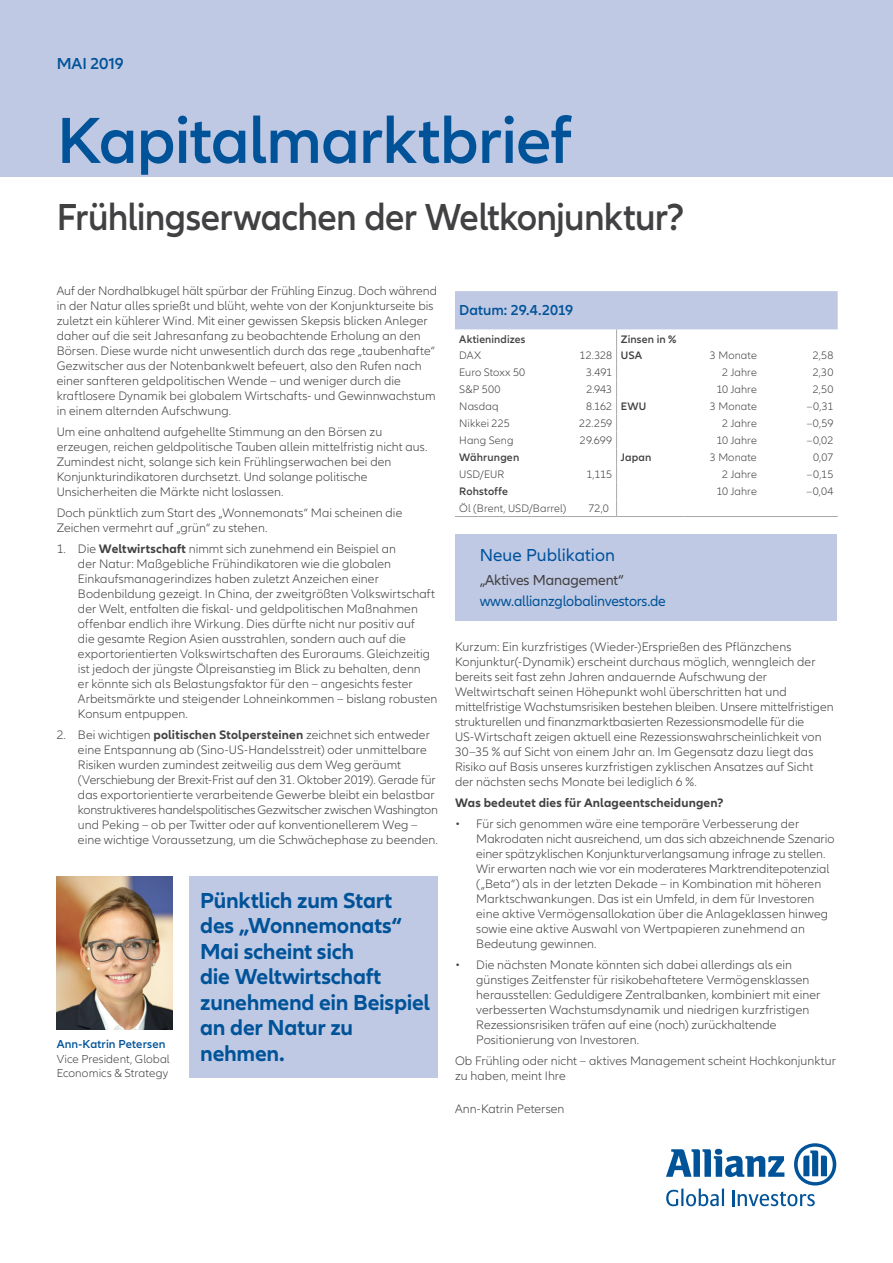
<style>
.page{position:relative;width:893px;height:1263px;background:#fff}
.page>*{position:absolute;margin:0;border:0;box-sizing:border-box;transform-origin:0 0}
.t1{font:600 67.5px "Allianz Neo";letter-spacing:-.015em;color:#005399}
.t2{font:600 39px "Allianz Neo";letter-spacing:-.02em;color:#414042;scale:.95 1}
.t3{font:700 22.5px/25.5px "Allianz Neo";letter-spacing:-.015em;color:#005399}
.t4{font:18px "Allianz Neo";color:#00529d}
.t5{font:600 16.5px "Allianz Neo";letter-spacing:.005em;color:#005399}
.t6{font:15px "Allianz Neo";letter-spacing:-.015em;color:#005398}
.t7{font:15px "Allianz Neo";letter-spacing:-.01em;color:#414042}
.t8{font:600 15px "Allianz Neo";color:#005399}
.t9{font:300 12.75px/15px "Allianz Neo";letter-spacing:.005em;color:#414042}
.t10{font:700 12.75px "Allianz Neo";letter-spacing:.01em;color:#414042}
.t11{font:300 12px/14.4px "Allianz Neo";letter-spacing:.005em;color:#414042}
.t12{font:600 12px "Allianz Neo";letter-spacing:.01em;color:#005399}
.t13{font:300 11.25px "Allianz Neo";letter-spacing:.01em;color:#414042}
.t14{font:600 11.25px "Allianz Neo";letter-spacing:.015em;color:#414042}
.s1{font-weight:700}
.s2{font-weight:600}
</style>
<div class="page">
<svg style="left:666px;top:1143px;width:170px;height:63px"></svg>
<svg style="left:455px;top:291px;width:383px;height:225px"></svg>
<hr style="left:455px;top:516px;width:76px;height:1px;background:#a7a9ac">
<hr style="left:531px;top:516px;width:86px;height:1px;background:#a7a9ac">
<hr style="left:617px;top:516px;width:68px;height:1px;background:#a7a9ac">
<hr style="left:685px;top:516px;width:76px;height:1px;background:#a7a9ac">
<hr style="left:761px;top:516px;width:77px;height:1px;background:#a7a9ac">
<div style="left:189px;top:876px;width:249px;height:201px;background:#c0c9e3"></div>
<img style="left:57px;top:876px;width:115px;height:153px">
<div style="left:455px;top:534px;width:381px;height:87px;background:#c0c9e3"></div>
<div style="left:0;top:0;width:893px;height:176px;background:#c0c9e3"></div>
<p class="t5" style="left:57px;top:54px;width:68px">Mai 2019</p>
<h1 class="t1" style="left:57px;top:102px;width:517px">Kapitalmarktbrief</h1>
<h2 class="t2" style="left:57px;top:195px;width:662px">Frühlingserwachen der Weltkonjunktur?</h2>
<p class="t9" style="left:57px;top:283px;width:382px">Auf der Nordhalbkugel hält spürbar der Frühling Einzug. Doch während in der Natur alles sprießt und blüht, wehte von der Konjunkturseite bis zuletzt ein kühlerer Wind. Mit einer gewissen Skepsis blicken Anleger daher auf die seit Jahresanfang zu beobachtende Erholung an den Börsen. Diese wurde nicht unwesentlich durch das rege „taubenhafte“ Gezwitscher aus der Notenbankwelt befeuert, also den Rufen nach einer sanfteren geldpolitischen Wende – und weniger durch die kraftlosere Dynamik bei globalem Wirtschafts- und Gewinnwachstum in einem alternden Aufschwung.</p>
<p class="t9" style="left:57px;top:424px;width:372px">Um eine anhaltend aufgehellte Stimmung an den Börsen zu erzeugen, reichen geldpolitische Tauben allein mittelfristig nicht aus.<br>Zumindest nicht, solange sich kein Frühlingserwachen bei den Konjunkturindikatoren durchsetzt. Und solange politische Unsicherheiten die Märkte nicht loslassen.</p>
<p class="t9" style="left:57px;top:505px;width:347px">Doch pünktlich zum Start des „Wonnemonats“ Mai scheinen die<br>Zeichen vermehrt auf „grün“ zu stehen.</p>
<p class="t9" style="left:78px;top:541px;width:361px;text-indent:-21px">1. Die <span class="s1">Weltwirtschaft</span> nimmt sich zunehmend ein Beispiel an<br>der Natur: Maßgebliche Frühindikatoren wie die globalen Einkaufsmanagerindizes haben zuletzt Anzeichen einer Bodenbildung gezeigt. In China, der zweitgrößten Volkswirtschaft der Welt, entfalten die fiskal- und geldpolitischen Maßnahmen offenbar endlich ihre Wirkung. Dies dürfte nicht nur positiv auf<br>die gesamte Region Asien ausstrahlen, sondern auch auf die exportorientierten Volkswirtschaften des Euroraums. Gleichzeitig ist jedoch der jüngste Ölpreisanstieg im Blick zu behalten, denn<br>er könnte sich als Belastungsfaktor für den – angesichts fester Arbeitsmärkte und steigender Lohneinkommen – bislang robusten Konsum entpuppen.</p>
<p class="t9" style="left:78px;top:727px;width:362px;text-indent:-21px">2. Bei wichtigen <span class="s1">politischen Stolpersteinen</span> zeichnet sich entweder eine Entspannung ab (Sino-US-Handelsstreit) oder unmittelbare Risiken wurden zumindest zeitweilig aus dem Weg geräumt (Verschiebung der Brexit-Frist auf den 31. Oktober 2019). Gerade für das exportorientierte verarbeitende Gewerbe bleibt ein belastbar konstruktiveres handelspolitisches Gezwitscher zwischen Washington und Peking – ob per Twitter oder auf konventionellerem Weg – eine wichtige Voraussetzung, um die Schwächephase zu beenden.</p>
<p class="t12" style="left:57px;top:1037px;width:110px">Ann-Katrin Petersen</p>
<p class="t11" style="left:57px;top:1052px;width:115px">Vice President, Global<br>Economics &amp; Strategy</p>
<h3 class="t3" style="left:200px;top:888px;width:231px">Pünktlich zum Start des „Wonnemonats“<br>Mai scheint sich<br>die Weltwirtschaft zunehmend ein Beispiel an der Natur zu nehmen.</h3>
<p class="t8" style="left:459px;top:301px;width:116px">Datum: 29.4.2019</p>
<p class="t14" style="left:459px;top:332px;width:68px">Aktienindizes</p>
<p class="t14" style="left:621px;top:332px;width:57px">Zinsen in %</p>
<p class="t13" style="left:459px;top:349px;width:24px">DAX</p>
<p class="t13" style="left:580px;top:349px;width:64px">12.328 <span class="s2">USA</span></p>
<p class="t13" style="left:710px;top:349px;width:49px">3 Monate</p>
<p class="t13" style="left:813px;top:349px;width:22px">2,58</p>
<p class="t13" style="left:459px;top:366px;width:68px">Euro Stoxx 50</p>
<p class="t13" style="left:586px;top:366px;width:28px">3.491</p>
<p class="t13" style="left:722px;top:366px;width:36px">2 Jahre</p>
<p class="t13" style="left:813px;top:366px;width:22px">2,30</p>
<p class="t13" style="left:459px;top:383px;width:43px">S&amp;P 500</p>
<p class="t13" style="left:586px;top:383px;width:27px">2.943</p>
<p class="t13" style="left:716px;top:383px;width:42px">10 Jahre</p>
<p class="t13" style="left:813px;top:383px;width:22px">2,50</p>
<p class="t13" style="left:459px;top:400px;width:41px">Nasdaq</p>
<p class="t13" style="left:586px;top:400px;width:62px">8.162 <span class="s2">EWU</span></p>
<p class="t13" style="left:710px;top:400px;width:49px">3 Monate</p>
<p class="t13" style="left:807px;top:400px;width:28px">–0,31</p>
<p class="t13" style="left:459px;top:417px;width:52px">Nikkei 225</p>
<p class="t13" style="left:579px;top:417px;width:35px">22.259</p>
<p class="t13" style="left:722px;top:417px;width:36px">2 Jahre</p>
<p class="t13" style="left:807px;top:417px;width:28px">–0,59</p>
<p class="t13" style="left:459px;top:434px;width:56px">Hang Seng</p>
<p class="t13" style="left:580px;top:434px;width:34px">29.699</p>
<p class="t13" style="left:716px;top:434px;width:42px">10 Jahre</p>
<p class="t13" style="left:807px;top:434px;width:28px">–0,02</p>
<p class="t14" style="left:459px;top:451px;width:62px">Währungen</p>
<p class="t14" style="left:621px;top:451px;width:32px">Japan</p>
<p class="t13" style="left:710px;top:451px;width:49px">3 Monate</p>
<p class="t13" style="left:813px;top:451px;width:22px">0,07</p>
<p class="t13" style="left:459px;top:468px;width:47px">USD/EUR</p>
<p class="t13" style="left:586px;top:468px;width:27px">1,115</p>
<p class="t13" style="left:722px;top:468px;width:36px">2 Jahre</p>
<p class="t13" style="left:807px;top:468px;width:28px">–0,15</p>
<p class="t14" style="left:459px;top:485px;width:50px">Rohstoffe</p>
<p class="t13" style="left:716px;top:485px;width:42px">10 Jahre</p>
<p class="t13" style="left:806px;top:485px;width:29px">–0,04</p>
<p class="t13" style="left:459px;top:502px;width:109px">Öl (Brent, USD/Barrel)</p>
<p class="t13" style="left:588px;top:502px;width:22px">72,0</p>
<h3 class="t4" style="left:480px;top:545px;width:137px">Neue Publikation</h3>
<p class="t7" style="left:480px;top:572px;width:146px">„Aktives Management“</p>
<p class="t6" style="left:480px;top:593px;width:188px">www.allianzglobalinvestors.de</p>
<p class="t9" style="left:455px;top:639px;width:380px">Kurzum: Ein kurzfristiges (Wieder-)Ersprießen des Pflänzchens Konjunktur(-Dynamik) erscheint durchaus möglich, wenngleich der bereits seit fast zehn Jahren andauernde Aufschwung der Weltwirtschaft seinen Höhepunkt wohl überschritten hat und mittelfristige Wachstumsrisiken bestehen bleiben. Unsere mittelfristigen strukturellen und finanzmarktbasierten Rezessionsmodelle für die US-Wirtschaft zeigen aktuell eine Rezessionswahrscheinlichkeit von 30–35 % auf Sicht von einem Jahr an. Im Gegensatz dazu liegt das Risiko auf Basis unseres kurzfristigen zyklischen Ansatzes auf Sicht der nächsten sechs Monate bei lediglich 6 %.</p>
<p class="t10" style="left:455px;top:795px;width:270px">Was bedeutet dies für Anlageentscheidungen?</p>
<p class="t9" style="left:476px;top:816px;width:360px;text-indent:-21px">• Für sich genommen wäre eine temporäre Verbesserung der Makrodaten nicht ausreichend, um das sich abzeichnende Szenario einer spätzyklischen Konjunkturverlangsamung infrage zu stellen.<br>Wir erwarten nach wie vor ein moderateres Marktrenditepotenzial („Beta“) als in der letzten Dekade – in Kombination mit höheren Marktschwankungen. Das ist ein Umfeld, in dem für Investoren eine aktive Vermögensallokation über die Anlageklassen hinweg sowie eine aktive Auswahl von Wertpapieren zunehmend an Bedeutung gewinnen.</p>
<p class="t9" style="left:476px;top:957px;width:346px;text-indent:-21px">• Die nächsten Monate könnten sich dabei allerdings als ein günstiges Zeitfenster für risikobehaftetere Vermögensklassen herausstellen: Geduldigere Zentralbanken, kombiniert mit einer verbesserten Wachstumsdynamik und niedrigen kurzfristigen Rezessionsrisiken träfen auf eine (noch) zurückhaltende Positionierung von Investoren.</p>
<p class="t9" style="left:455px;top:1053px;width:382px">Ob Frühling oder nicht – aktives Management scheint Hochkonjunktur zu haben, meint Ihre</p>
<p class="t9" style="left:455px;top:1101px;width:111px">Ann-Katrin Petersen</p>
</div>
